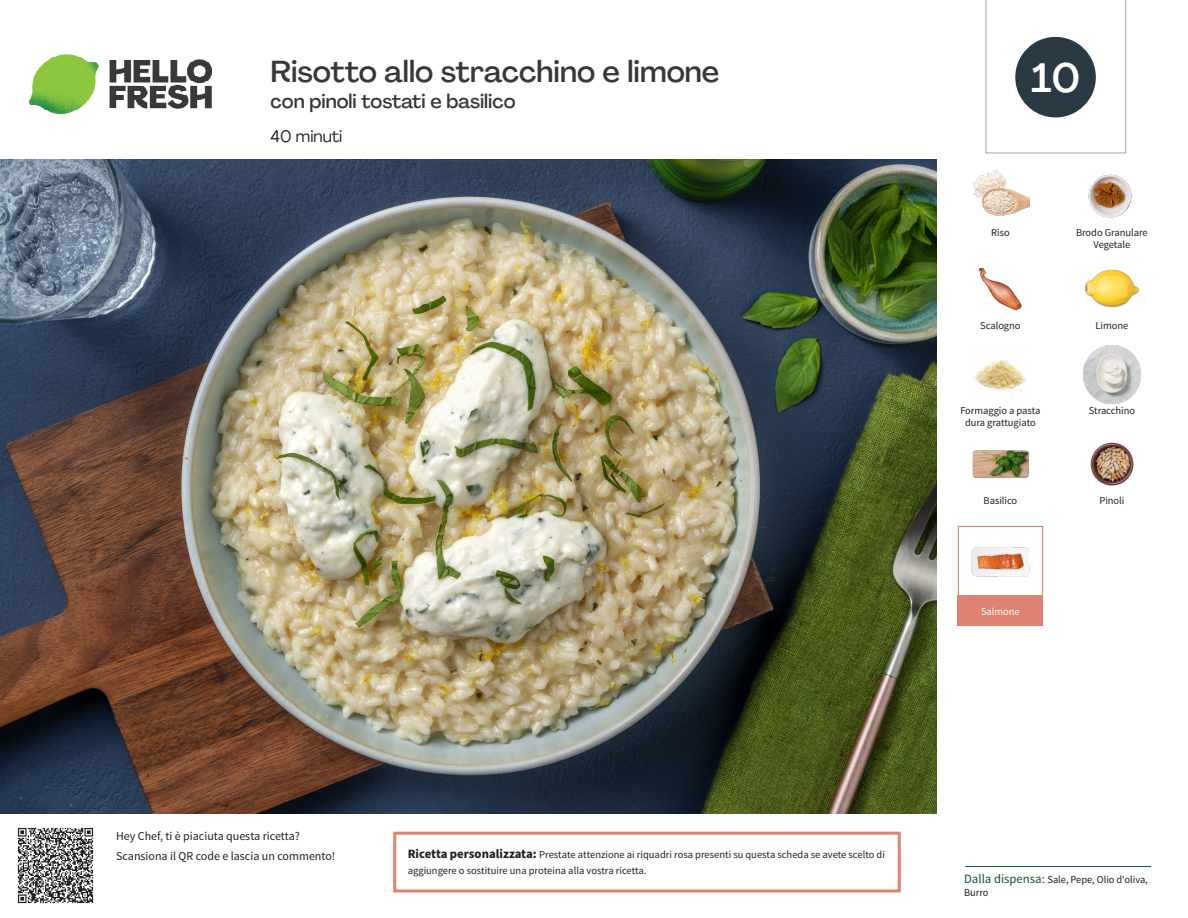
<style>
.page{position:relative;width:1188px;height:918px;background:#fff}
.page>*{position:absolute;margin:0;border:0;box-sizing:border-box;transform-origin:0 0}
._24_Recipe_Nr_Bag{font:500 40.5px "Agrandir";color:#fff}
._15_Titel_UK{font:500 30px "Agrandir";color:#383839}
._15_Titel_UK-2{font:500 19.5px "Agrandir";color:#383839}
._02_Box_Type{font:16.5px "Agrandir";color:#231f20}
._06_Before_Start{font:12px "Source Sans Pro";color:#231f20}
.STEP_Text_IT{font:10.5px/16.5px "Source Sans Pro";color:#231f20}
._18_FRONT_ingredients_UK{font:10.5px/12px "Source Sans Pro";letter-spacing:-.005em;color:#231f20;text-align:center}
.t1{font:10.5px/13.5px "Source Sans Variable";letter-spacing:-.005em;color:#231f20}
._18_FRONT_ingredients{font:10.5px "Source Sans Pro";letter-spacing:-.005em;color:#fff}
.s1{font-weight:700;font-size:12.75px}
.s2{font-family:"Source Sans Pro";font-size:12.75px;color:#0e572c}
</style>
<div class="page">
<img style="left:30px;top:54px;width:181px;height:61px">
<hr style="left:965px;top:866px;width:186px;height:1px;background:#0e572c">
<img style="left:0;top:159px;width:936px;height:655px">
<img style="left:972px;top:169px;width:57px;height:47px">
<img style="left:1088px;top:174px;width:44px;height:44px">
<img style="left:1084px;top:269px;width:55px;height:39px">
<img style="left:978px;top:267px;width:44px;height:44px">
<img style="left:1083px;top:346px;width:58px;height:57px">
<img style="left:974px;top:360px;width:53px;height:36px">
<img style="left:1090px;top:442px;width:44px;height:44px">
<img style="left:972px;top:450px;width:57px;height:29px">
<img style="left:17px;top:827px;width:77px;height:77px">
<div style="left:958px;top:526px;width:85px;height:72px;border:1px solid #df8272"></div>
<div style="left:958px;top:596px;width:85px;height:30px;background:#df8272"></div>
<img style="left:972px;top:547px;width:57px;height:30px">
<div style="left:393px;top:832px;width:508px;height:60px;border:3px solid #df8272"></div>
<svg style="left:985px;top:0;width:141px;height:154px"></svg>
<p class="_15_Titel_UK" style="left:271px;top:53px;width:450px">Risotto allo stracchino e limone</p>
<p class="_15_Titel_UK-2" style="left:271px;top:89px;width:246px">con pinoli tostati e basilico</p>
<p class="_02_Box_Type" style="left:271px;top:126px;width:73px">40 minuti</p>
<p class="_24_Recipe_Nr_Bag" style="left:1031px;top:53px;width:51px">10</p>
<p class="_18_FRONT_ingredients_UK" style="left:991px;top:227px;width:20px">Riso</p>
<p class="_18_FRONT_ingredients_UK" style="left:1076px;top:227px;width:73px">Brodo Granulare<br>Vegetale</p>
<p class="_18_FRONT_ingredients_UK" style="left:980px;top:320px;width:42px">Scalogno</p>
<p class="_18_FRONT_ingredients_UK" style="left:1096px;top:320px;width:34px">Limone</p>
<p class="_18_FRONT_ingredients_UK" style="left:960px;top:405px;width:82px">Formaggio a pasta</p>
<p class="_18_FRONT_ingredients_UK" style="left:1089px;top:405px;width:48px">Stracchino</p>
<p class="_18_FRONT_ingredients_UK" style="left:965px;top:417px;width:72px">dura grattugiato</p>
<p class="_18_FRONT_ingredients_UK" style="left:984px;top:495px;width:35px">Basilico</p>
<p class="_18_FRONT_ingredients_UK" style="left:1099px;top:495px;width:27px">Pinoli</p>
<p class="_18_FRONT_ingredients" style="left:981px;top:605px;width:40px">Salmone</p>
<p class="_06_Before_Start" style="left:116px;top:829px;width:185px">Hey Chef, ti è piaciuta questa ricetta?</p>
<p class="_06_Before_Start" style="left:116px;top:848px;width:221px">Scansiona il QR code e lascia un commento!</p>
<p class="STEP_Text_IT" style="left:408px;top:846px;width:479px"><span class="s1">Ricetta personalizzata:</span> Prestate attenzione ai riquadri rosa presenti su questa scheda se avete scelto di aggiungere o sostituire una proteina alla vostra ricetta.</p>
<p class="t1" style="left:964px;top:873px;width:185px"><span class="s2">Dalla dispensa:</span> Sale, Pepe, Olio d'oliva,<br>Burro</p>
</div>
